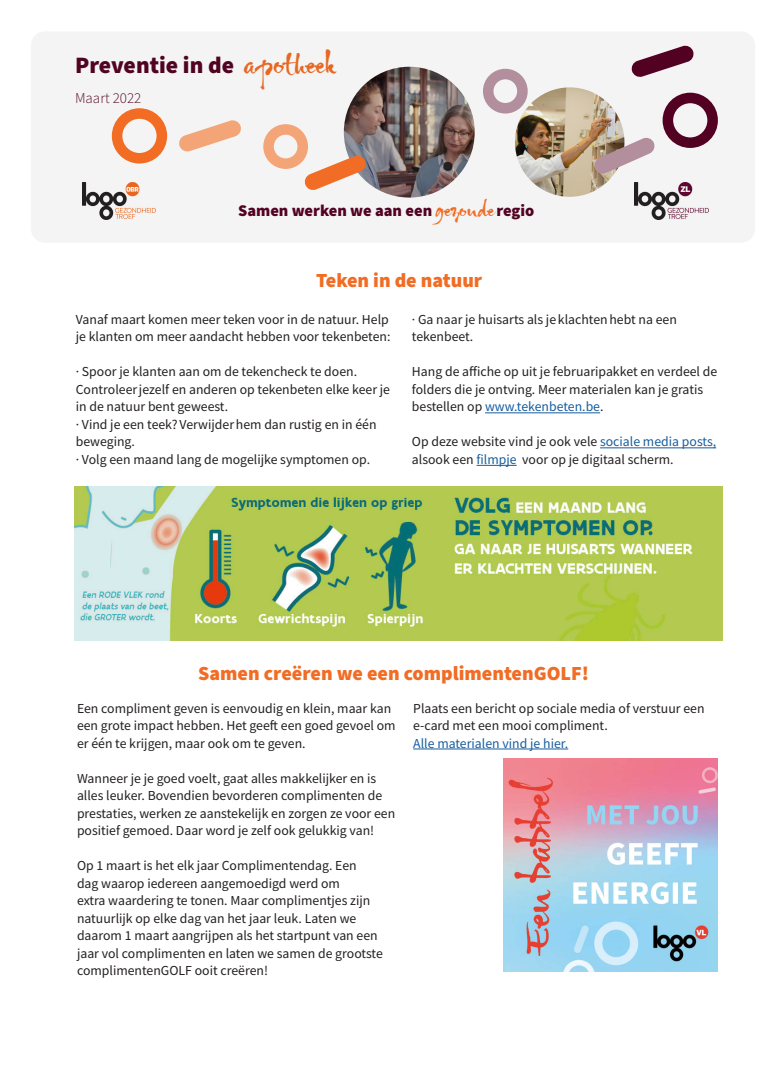
<style>
.page{position:relative;width:780px;height:1088px;background:#fff}
.page>*{position:absolute;margin:0;border:0;box-sizing:border-box;transform-origin:0 0}
.t1{font:900 23.5px "Source Sans Pro";color:#530322}
.t2{font:900 20px "Source Sans Pro";color:#f16c24}
.t3{font:900 16.38px "Source Sans Pro";color:#530322}
.t4{font:300 15px "Source Sans Pro";color:#530322}
.t5{font:13.75px/17.5px "Source Sans Pro";color:#231f20}
.t6{font:13.75px "Source Sans Pro";color:#175d9e}
.s1{font-family:"Gizmo";font-weight:400;font-size:35.25px;color:#f16c24}
.s2{font-family:"Gizmo";font-weight:400;font-size:24.5px;color:#f16c24}
.s3{color:#175d9e}
</style>
<div class="page">
<svg style="left:31px;top:31px;width:724px;height:212px;fill:#f4f4f4"></svg>
<svg style="left:304px;top:155px;width:62px;height:36px"></svg>
<div style="left:112px;top:108px;width:55px;height:56px;border:11px solid #f26c23;border-radius:50%"></div>
<div style="left:662px;top:93px;width:55px;height:55px;border:11px solid #530122;border-radius:50%"></div>
<svg style="left:630px;top:45px;width:64px;height:33px"></svg>
<div style="left:263px;top:124px;width:45px;height:45px;border:11px solid #f4a578;border-radius:50%"></div>
<svg style="left:178px;top:119px;width:64px;height:33px"></svg>
<div style="left:483px;top:69px;width:44px;height:45px;border:11px solid #b38f9d;border-radius:50%"></div>
<svg style="left:593px;top:137px;width:62px;height:38px"></svg>
<hr style="left:485px;top:412px;width:115px;height:1px;background:#175d9e">
<hr style="left:600px;top:447px;width:116px;height:1px;background:#175d9e">
<hr style="left:476px;top:465px;width:40px;height:1px;background:#175d9e">
<hr style="left:413px;top:748px;width:155px;height:1px;background:#175d9e">
<img style="left:504px;top:758px;width:213px;height:213px">
<img style="left:75px;top:487px;width:647px;height:153px">
<p class="t1" style="left:75px;top:49px;width:262px">Preventie in de <span class="s1">apotheek</span></p>
<p class="t4" style="left:75px;top:88px;width:68px">Maart 2022</p>
<p class="t3" style="left:238px;top:199px;width:298px">Samen werken we aan een <span class="s2">gezonde</span> regio</p>
<p class="t2" style="left:316px;top:266px;width:168px">Teken in de natuur</p>
<p class="t5" style="left:412px;top:311px;width:266px">· Ga naar je huisarts als je klachten hebt na een tekenbeet.</p>
<p class="t5" style="left:412px;top:363px;width:307px">Hang de affiche op uit je februaripakket en verdeel de folders die je ontving. Meer materialen kan je gratis bestellen op <span class="s3">www.tekenbeten.be</span>.</p>
<p class="t5" style="left:412px;top:433px;width:306px">Op deze website vind je ook vele <span class="s3">sociale media posts, </span>alsook een <span class="s3">filmpje</span> voor op je digitaal scherm.</p>
<p class="t5" style="left:76px;top:311px;width:316px">Vanaf maart komen meer teken voor in de natuur. Help je klanten om meer aandacht hebben voor tekenbeten:</p>
<p class="t5" style="left:76px;top:363px;width:316px">· Spoor je klanten aan om de tekencheck te doen.<br>Controleer jezelf en anderen op tekenbeten elke keer je in de natuur bent geweest.</p>
<p class="t5" style="left:76px;top:416px;width:302px">· Vind je een teek? Verwijder hem dan rustig en in één beweging.</p>
<p class="t5" style="left:76px;top:451px;width:296px">· Volg een maand lang de mogelijke symptomen op.</p>
<p class="t2" style="left:198px;top:659px;width:392px">Samen creëren we een complimentenGOLF!</p>
<p class="t5" style="left:413px;top:699px;width:293px">Plaats een bericht op sociale media of verstuur een e-card met een mooi compliment.</p>
<p class="t6" style="left:413px;top:734px;width:156px">Alle materialen vind je hier.</p>
<p class="t5" style="left:77px;top:699px;width:320px">Een compliment geven is eenvoudig en klein, maar kan een grote impact hebben. Het geeft een goed gevoel om er één te krijgen, maar ook om te geven.</p>
<p class="t5" style="left:77px;top:769px;width:320px">Wanneer je je goed voelt, gaat alles makkelijker en is alles leuker. Bovendien bevorderen complimenten de prestaties, werken ze aanstekelijk en zorgen ze voor een positief gemoed. Daar word je zelf ook gelukkig van!</p>
<p class="t5" style="left:77px;top:857px;width:307px">Op 1 maart is het elk jaar Complimentendag. Een<br>dag waarop iedereen aangemoedigd werd om<br>extra waardering te tonen. Maar complimentjes zijn natuurlijk op elke dag van het jaar leuk. Laten we daarom 1 maart aangrijpen als het startpunt van een jaar vol complimenten en laten we samen de grootste complimentenGOLF ooit creëren!</p>
</div>
